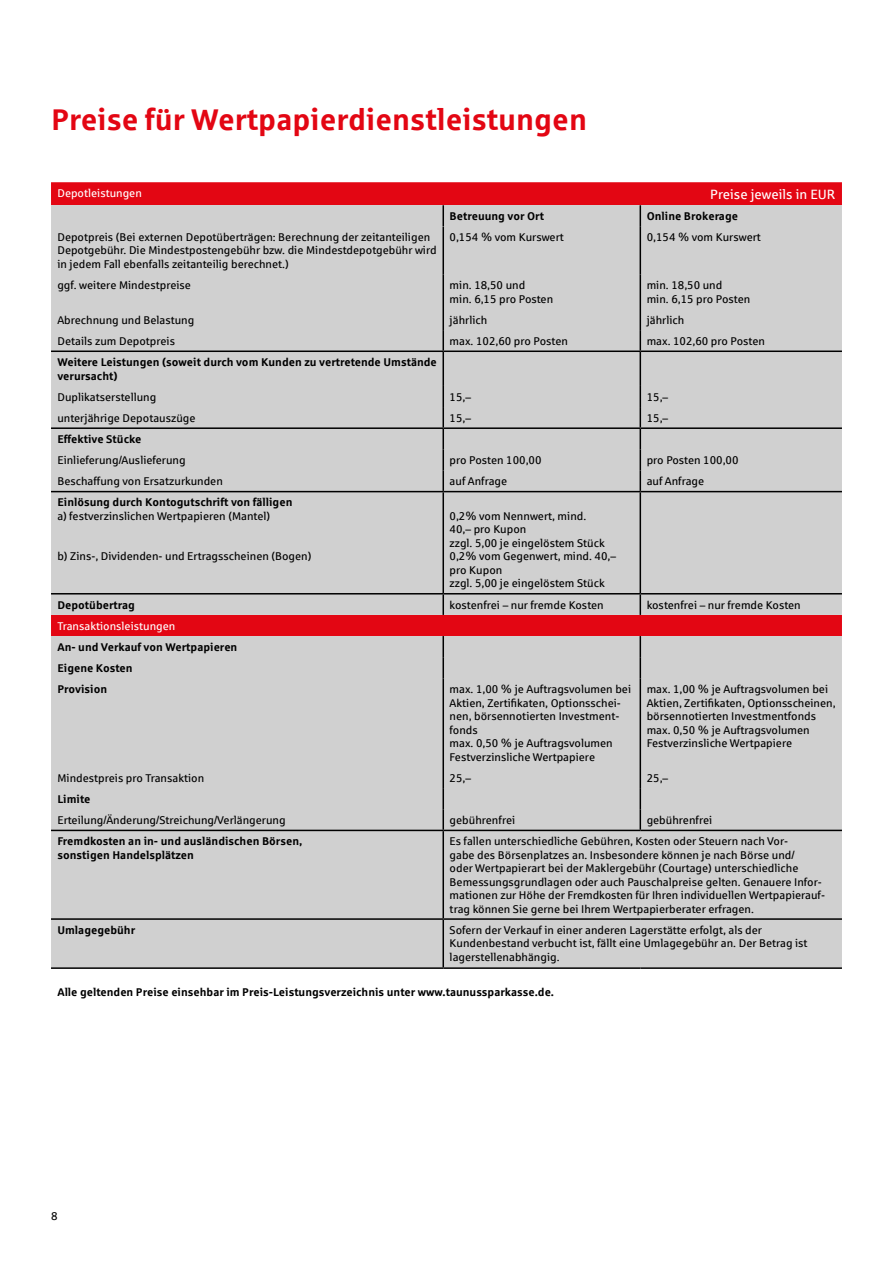
<style>
.page{position:relative;width:893px;height:1263px;background:#fff}
.page>*{position:absolute;margin:0;border:0;box-sizing:border-box;transform-origin:0 0}
.t1{font:700 30px "Sparkasse Rg";color:#e30613}
.t2{font:13.5px "Sparkasse Rg Regular 2";color:#fff}
.t3{font:11.25px/13.5px "Sparkasse Rg Regular 2";color:#000}
.t4{font:11.25px/13.5px "Sparkasse Rg";color:#000}
.t5{font:700 11.25px/13.5px "Sparkasse Rg";color:#000}
.t6{font:11.25px "Sparkasse Rg Regular 2";color:#fff}
.s1{font-family:"Sparkasse Rg Regular 2"}
</style>
<div class="page">
<div style="left:51px;top:182px;width:791px;height:23px;background:#e30613"></div>
<div style="left:51px;top:205px;width:791px;height:762px;background:#d0d0d0"></div>
<hr style="left:442px;top:205px;width:2px;height:21px;background:#000">
<svg style="left:640px;top:205px;width:1px;height:21px"></svg>
<hr style="left:442px;top:226px;width:2px;height:48px;background:#000">
<hr style="left:640px;top:226px;width:1px;height:48px;background:#000">
<hr style="left:442px;top:274px;width:2px;height:35px;background:#000">
<hr style="left:640px;top:274px;width:1px;height:35px;background:#000">
<hr style="left:442px;top:309px;width:2px;height:21px;background:#000">
<hr style="left:442px;top:330px;width:2px;height:20px;background:#000">
<svg style="left:640px;top:309px;width:1px;height:41px"></svg>
<hr style="left:442px;top:352px;width:2px;height:34px;background:#000">
<hr style="left:640px;top:352px;width:1px;height:34px;background:#000">
<hr style="left:442px;top:386px;width:2px;height:21px;background:#000">
<hr style="left:442px;top:407px;width:2px;height:20px;background:#000">
<hr style="left:442px;top:429px;width:2px;height:20px;background:#000">
<hr style="left:442px;top:470px;width:2px;height:21px;background:#000">
<hr style="left:442px;top:492px;width:2px;height:101px;background:#000">
<hr style="left:640px;top:492px;width:1px;height:101px;background:#000">
<hr style="left:442px;top:594px;width:2px;height:21px;background:#000">
<svg style="left:640px;top:594px;width:1px;height:21px"></svg>
<hr style="left:51px;top:350px;width:392px;height:2px;background:#000">
<hr style="left:443px;top:350px;width:197px;height:2px;background:#000">
<hr style="left:640px;top:350px;width:202px;height:2px;background:#000">
<hr style="left:51px;top:427px;width:392px;height:2px;background:#000">
<hr style="left:443px;top:427px;width:197px;height:2px;background:#000">
<hr style="left:640px;top:427px;width:202px;height:2px;background:#000">
<hr style="left:51px;top:491px;width:392px;height:1px;background:#000">
<hr style="left:443px;top:491px;width:197px;height:1px;background:#000">
<hr style="left:640px;top:491px;width:202px;height:1px;background:#000">
<hr style="left:51px;top:593px;width:392px;height:1px;background:#000">
<hr style="left:443px;top:593px;width:197px;height:1px;background:#000">
<hr style="left:640px;top:593px;width:202px;height:1px;background:#000">
<hr style="left:442px;top:449px;width:2px;height:21px;background:#000">
<svg style="left:640px;top:386px;width:1px;height:105px"></svg>
<hr style="left:442px;top:636px;width:2px;height:21px;background:#000">
<hr style="left:442px;top:657px;width:2px;height:21px;background:#000">
<hr style="left:442px;top:678px;width:2px;height:89px;background:#000">
<hr style="left:442px;top:767px;width:2px;height:21px;background:#000">
<hr style="left:442px;top:788px;width:2px;height:21px;background:#000">
<hr style="left:442px;top:809px;width:2px;height:21px;background:#000">
<hr style="left:442px;top:831px;width:2px;height:87px;background:#000">
<hr style="left:442px;top:920px;width:2px;height:47px;background:#000">
<svg style="left:640px;top:636px;width:1px;height:42px"></svg>
<hr style="left:640px;top:678px;width:1px;height:89px;background:#000">
<svg style="left:640px;top:767px;width:1px;height:63px"></svg>
<hr style="left:51px;top:830px;width:392px;height:1px;background:#000">
<hr style="left:443px;top:830px;width:197px;height:1px;background:#000">
<hr style="left:640px;top:830px;width:202px;height:1px;background:#000">
<hr style="left:51px;top:918px;width:392px;height:2px;background:#000">
<hr style="left:443px;top:918px;width:197px;height:2px;background:#000">
<hr style="left:640px;top:918px;width:202px;height:2px;background:#000">
<hr style="left:51px;top:967px;width:392px;height:2px;background:#000">
<hr style="left:443px;top:967px;width:197px;height:2px;background:#000">
<hr style="left:640px;top:967px;width:202px;height:2px;background:#000">
<h1 class="t1" style="left:51px;top:101px;width:537px">Preise für Wertpapierdienstleistungen</h1>
<p class="t6" style="left:57px;top:186px;width:86px">Depotleistungen</p>
<p class="t2" style="left:710px;top:186px;width:127px">Preise jeweils in EUR</p>
<p class="t5" style="left:450px;top:209px;width:96px">Betreuung vor Ort</p>
<p class="t5" style="left:647px;top:209px;width:93px">Online Brokerage</p>
<p class="t3" style="left:57px;top:230px;width:381px">Depotpreis (Bei externen Depotüberträgen: Berechnung der zeitanteiligen<br>Depotgebühr. Die Mindestpostengebühr bzw. die Mindestdepotgebühr wird in jedem Fall ebenfalls zeitanteilig berechnet.)</p>
<p class="t4" style="left:450px;top:230px;width:116px">0,154 % vom Kurswert</p>
<p class="t4" style="left:647px;top:230px;width:116px">0,154 % vom Kurswert</p>
<p class="t3" style="left:57px;top:278px;width:135px">ggf. weitere Mindestpreise</p>
<p class="t4" style="left:450px;top:278px;width:105px">min. 18,50 und<br>min. 6,15 pro Posten</p>
<p class="t4" style="left:647px;top:278px;width:105px">min. 18,50 und<br>min. 6,15 pro Posten</p>
<p class="t3" style="left:57px;top:313px;width:138px">Abrechnung und Belastung</p>
<p class="t3" style="left:450px;top:313px;width:39px">jährlich</p>
<p class="t3" style="left:647px;top:313px;width:39px">jährlich</p>
<p class="t3" style="left:57px;top:334px;width:119px">Details zum Depotpreis</p>
<p class="t3" style="left:450px;top:334px;width:120px">max. 102,60 pro Posten</p>
<p class="t3" style="left:647px;top:334px;width:120px">max. 102,60 pro Posten</p>
<p class="t5" style="left:57px;top:355px;width:381px">Weitere Leistungen (soweit durch vom Kunden zu vertretende Umstände verursacht)</p>
<p class="t3" style="left:57px;top:390px;width:100px">Duplikatserstellung</p>
<p class="t4" style="left:450px;top:390px;width:23px">15,–</p>
<p class="t4" style="left:647px;top:390px;width:23px">15,–</p>
<p class="t3" style="left:57px;top:411px;width:140px">unterjährige Depotauszüge</p>
<p class="t4" style="left:450px;top:411px;width:23px">15,–</p>
<p class="t4" style="left:647px;top:411px;width:23px">15,–</p>
<p class="t5" style="left:57px;top:432px;width:86px">Effektive Stücke</p>
<p class="t4" style="left:57px;top:453px;width:130px">Einlieferung/Auslieferung</p>
<p class="t3" style="left:450px;top:453px;width:93px">pro Posten 100,00</p>
<p class="t3" style="left:647px;top:453px;width:93px">pro Posten 100,00</p>
<p class="t3" style="left:57px;top:474px;width:167px">Beschaffung von Ersatzurkunden</p>
<p class="t3" style="left:450px;top:474px;width:59px">auf Anfrage</p>
<p class="t3" style="left:647px;top:474px;width:59px">auf Anfrage</p>
<p class="t5" style="left:57px;top:495px;width:237px">Einlösung durch Kontogutschrift von fälligen</p>
<p class="t3" style="left:57px;top:509px;width:214px">a) festverzinslichen Wertpapieren (Mantel)</p>
<p class="t3" style="left:57px;top:549px;width:255px">b) Zins-, Dividenden- und Ertragsscheinen (Bogen)</p>
<p class="t4" style="left:450px;top:509px;width:138px">0,2% vom Nennwert, mind.</p>
<p class="t3" style="left:450px;top:522px;width:78px">40,– pro Kupon</p>
<p class="t4" style="left:450px;top:536px;width:168px">zzgl. 5,00 je eingelöstem Stück<br>0,2% vom Gegenwert, mind. 40,–</p>
<p class="t3" style="left:450px;top:563px;width:54px">pro Kupon</p>
<p class="t4" style="left:450px;top:576px;width:157px">zzgl. 5,00 je eingelöstem Stück</p>
<p class="t5" style="left:57px;top:597px;width:79px">Depotübertrag</p>
<p class="t3" style="left:450px;top:598px;width:156px">kostenfrei – nur fremde Kosten</p>
<p class="t3" style="left:647px;top:598px;width:156px">kostenfrei – nur fremde Kosten</p>
<p class="t6" style="left:57px;top:619px;width:119px">Transaktionsleistungen</p>
<p class="t5" style="left:57px;top:636px;width:181px;line-height:21.1px">An- und Verkauf von Wertpapieren<br>Eigene Kosten<br>Provision</p>
<p class="t4" style="left:450px;top:682px;width:183px">max. 1,00 % je Auftragsvolumen bei<br>Aktien, Zertifikaten, Optionsschei<span class="s1">-</span></p>
<p class="t3" style="left:450px;top:709px;width:171px">nen, börsennotierten Investment&shy;fonds</p>
<p class="t4" style="left:450px;top:736px;width:165px">max. 0,50 % je Auftragsvolumen</p>
<p class="t3" style="left:450px;top:750px;width:147px">Festverzinsliche Wertpapiere</p>
<p class="t4" style="left:647px;top:682px;width:190px">max. 1,00 % je Auftragsvolumen bei<br>Aktien, Zertifikaten, Optionsscheinen,</p>
<p class="t3" style="left:647px;top:709px;width:171px">börsennotierten Investmentfonds</p>
<p class="t4" style="left:647px;top:723px;width:165px">max. 0,50 % je Auftragsvolumen</p>
<p class="t3" style="left:647px;top:736px;width:147px">Festverzinsliche Wertpapiere</p>
<p class="t3" style="left:57px;top:771px;width:148px">Mindestpreis pro Transaktion</p>
<p class="t4" style="left:450px;top:771px;width:23px">25,–</p>
<p class="t4" style="left:647px;top:771px;width:23px">25,–</p>
<p class="t5" style="left:57px;top:792px;width:35px">Limite</p>
<p class="t4" style="left:57px;top:813px;width:230px">Erteilung/Änderung/Streichung/Verlängerung</p>
<p class="t3" style="left:450px;top:813px;width:67px">gebührenfrei</p>
<p class="t3" style="left:647px;top:813px;width:67px">gebührenfrei</p>
<p class="t5" style="left:57px;top:834px;width:246px">Fremdkosten an in- und ausländischen Börsen, sonstigen Handelsplätzen</p>
<p class="t3" style="left:450px;top:834px;width:339px">Es fallen unterschiedliche Gebühren, Kosten oder Steuern nach Vor-</p>
<p class="t4" style="left:450px;top:848px;width:346px">gabe des Börsenplatzes an. Insbesondere können je nach Börse und/</p>
<p class="t3" style="left:450px;top:861px;width:377px">oder Wertpapierart bei der Maklergebühr (Courtage) unterschiedliche Bemessungsgrundlagen oder auch Pauschalpreise gelten. Genauere Infor&shy;mationen zur Höhe der Fremdkosten für Ihren individuellen Wertpapierauf&shy;trag können Sie gerne bei Ihrem Wertpapierberater erfragen.</p>
<p class="t5" style="left:57px;top:923px;width:79px">Umlagegebühr</p>
<p class="t3" style="left:450px;top:923px;width:360px">Sofern der Verkauf in einer anderen Lagerstätte erfolgt, als der<br>Kundenbestand verbucht ist, fällt eine Umlagegebühr an. Der Betrag ist lagerstellenabhängig.</p>
<p class="t5" style="left:57px;top:985px;width:498px">Alle geltenden Preise einsehbar im Preis-Leistungsverzeichnis unter www.taunussparkasse.de.</p>
<p class="t3" style="left:51px;top:1209px;width:8px">8</p>
</div>
